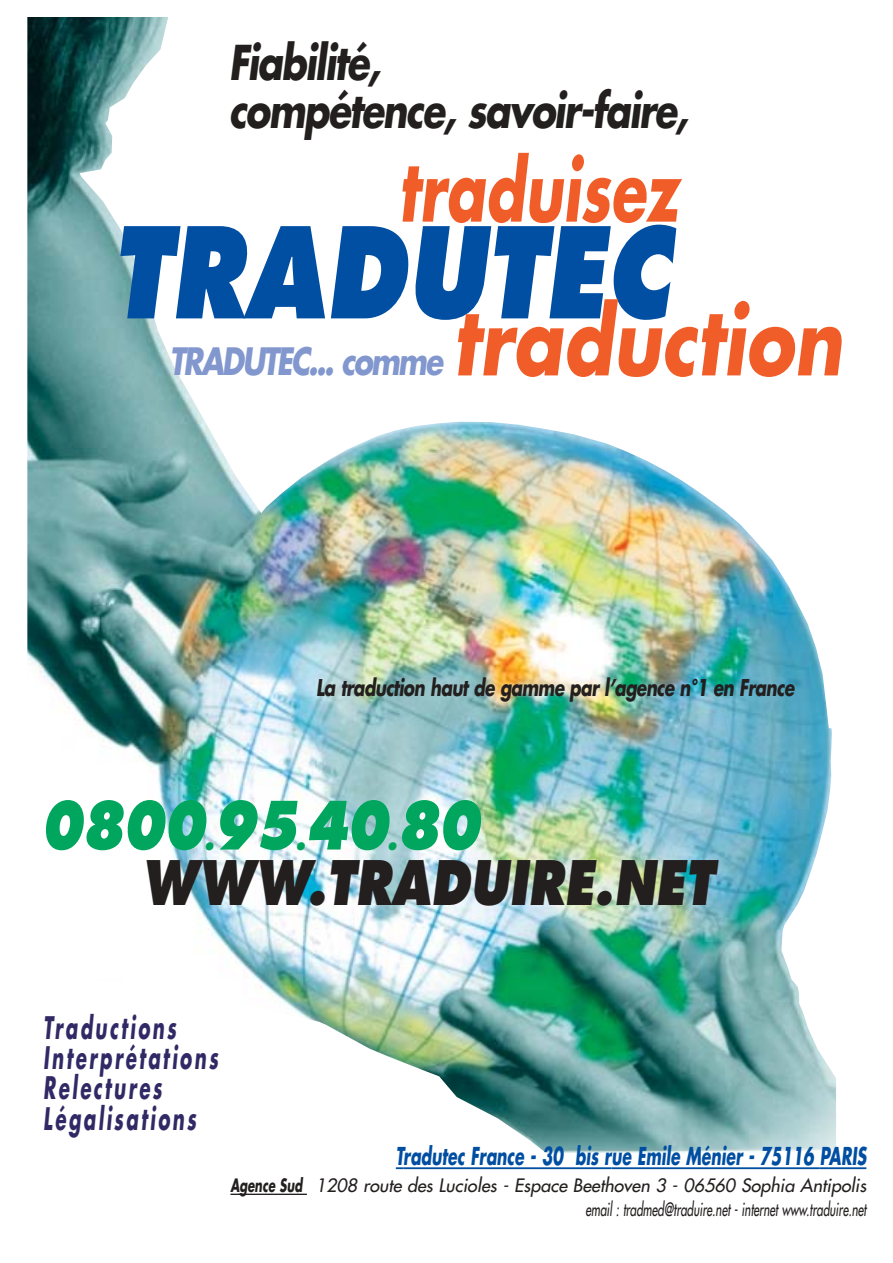
<style>
.page{position:relative;width:893px;height:1263px;background:#fff}
.page>*{position:absolute;margin:0;border:0;box-sizing:border-box;transform-origin:0 0}
.t1{font:italic 800 122.4px "Futura";color:#004fa3;scale:.8 1}
.t2{font:italic 700 91.8px "Futura";color:#f15d29;scale:.8 1}
.t3{font:italic 700 82.95px "Futura";color:#f15d29;scale:.7 1}
.t4{font:italic 800 64.65px "Futura";letter-spacing:-.04em;color:#00a65d;scale:.8 1}
.t5{font:italic 800 59.7px "Futura";color:#231f1f;scale:.8 1}
.t6{font:italic 700 46.8px/48px "Futura";letter-spacing:-.04em;color:#231f1f;scale:.8 1}
.t7{font:italic 700 36.75px "Futura";letter-spacing:-.07em;color:#8197ce;scale:.8 1}
.t8{font:italic 700 30.3px/30.3px "Futura";letter-spacing:.135em;color:#312965;scale:.6 1}
.t9{font:italic 700 24px "Futura";color:#004ea2;scale:.65 1}
.t10{font:italic 700 22.5px "Futura";letter-spacing:-.035em;color:#231f1f;scale:.75 1}
.t11{font:italic 18px/24.6px "Futura";color:#231f1f;text-align:right}
.s1{font-size:32.7px}
.s2{font-weight:700}
</style>
<div class="page">
<img style="left:27px;top:17px;width:809px;height:1136px">
<img style="left:80px;top:17px;width:756px;height:711px">
<svg style="left:27px;top:968px;width:520px;height:185px"></svg>
<svg style="left:781px;top:723px;width:55px;height:361px"></svg>
<svg style="left:396px;top:1167px;width:7px;height:2px"></svg>
<hr style="left:403px;top:1167px;width:208px;height:2px;background:#004ea2">
<hr style="left:611px;top:1167px;width:208px;height:2px;background:#004ea2">
<svg style="left:819px;top:1167px;width:9px;height:2px"></svg>
<hr style="left:828px;top:1167px;width:38px;height:2px;background:#004ea2">
<hr style="left:230px;top:1194px;width:77px;height:1px;background:#231f1f">
<h3 class="t6" style="left:229px;top:43px;width:576px">Fiabilité,<br>compétence, savoir-faire,</h3>
<h3 class="t3" style="left:398px;top:153px;width:401px">traduisez</h3>
<h1 class="t1" style="left:111px;top:219px;width:698px">TRADUTEC</h1>
<h2 class="t2" style="left:452px;top:299px;width:488px">traduction</h2>
<h3 class="t7" style="left:169px;top:345px;width:343px">TRADUTEC... comme</h3>
<p class="t10" style="left:316px;top:677px;width:639px">La traduction haut de gamme par l’agence n°1 en France</p>
<h3 class="t4" style="left:40px;top:797px;width:552px">0800<span class="s1">.</span>95<span class="s1">.</span>40<span class="s1">.</span>80</h3>
<h3 class="t5" style="left:141px;top:856px;width:717px">WWW.TRADUIRE.NET</h3>
<h3 class="t8" style="left:43px;top:1015px;width:293px">Traductions<br>Interprétations<br>Relectures<br>Légalisations</h3>
<h3 class="t9" style="left:396px;top:1145px;width:725px">Tradutec France - 30 bis rue Emile Ménier - 75116 PARIS</h3>
<p class="t11" style="left:230px;top:1174px;width:637px"><span class="s2">Agence Sud</span> 1208 route des Lucioles - Espace Beethoven 3 - 06560 Sophia Antipolis email : tradmed@traduire.net - internet www.traduire.net</p>
</div>
